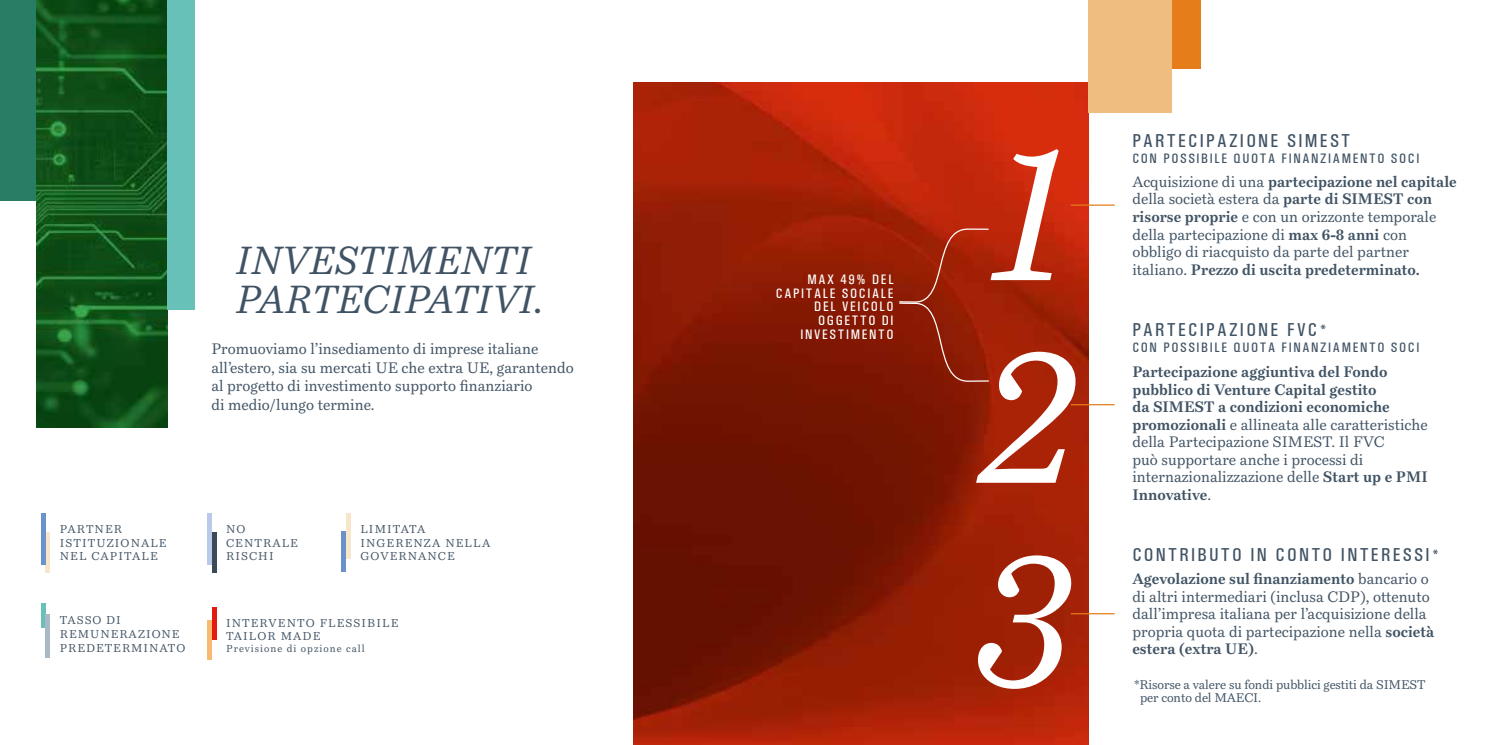
<style>
.page{position:relative;width:1489px;height:745px;background:#fff}
.page>*{position:absolute;margin:0;border:0;box-sizing:border-box;transform-origin:0 0}
.t1{font:italic 187.42px/203.5px "Bressay";color:#fff}
.t2{font:italic 38.68px/38.7px "Bressay";color:#405364}
.t3{font:500 18.72px "Univers Condensed";letter-spacing:.12em;color:#405364}
.t4{font:15.05px/17.5px "Bressay";color:#405364}
.t5{font:700 15.05px/17.5px "Bressay";color:#405364}
.t6{font:500 13.83px "Univers Condensed";letter-spacing:.12em;color:#405364}
.t7{font:500 13.83px/13.8px "Univers Condensed";letter-spacing:.12em;color:#fff;text-align:right}
.t8{font:12.42px/12.4px "Bressay";letter-spacing:-.01em;color:#405364}
.t9{font:11.2px/13.8px "Bressay";letter-spacing:.1em;color:#405364}
.t10{font:9.97px "Bressay";letter-spacing:.1em;color:#405364}
.s1{font-weight:700}
.s2{font-size:16.45px}
.s3{font-weight:400}
</style>
<div class="page">
<img style="left:633px;top:83px;width:455px;height:661px">
<svg style="left:898px;top:228px;width:92px;height:154px;background:#99230a"></svg>
<hr style="left:1070px;top:204px;width:44px;height:2px;background:#e47d1a">
<hr style="left:1070px;top:404px;width:44px;height:1px;background:#e47d1a">
<hr style="left:1070px;top:612px;width:44px;height:2px;background:#e47d1a">
<hr style="left:41px;top:602px;width:4px;height:25px;background:#68c1b9">
<div style="left:45px;top:613px;width:5px;height:44px;background:#a8b8c7"></div>
<hr style="left:212px;top:531px;width:4px;height:41px;background:#3a4a57">
<div style="left:207px;top:512px;width:5px;height:52px;background:#bac9e9"></div>
<hr style="left:212px;top:607px;width:4px;height:32px;background:#e41a0f">
<div style="left:207px;top:620px;width:5px;height:39px;background:#f8ba71"></div>
<div style="left:45px;top:532px;width:5px;height:40px;background:#f8e6ca"></div>
<hr style="left:41px;top:512px;width:4px;height:52px;background:#6c92cb">
<div style="left:341px;top:531px;width:5px;height:41px;background:#6b91cb"></div>
<hr style="left:346px;top:513px;width:4px;height:45px;background:#f8e6ca">
<div style="left:0;top:0;width:37px;height:200px;background:#287e64"></div>
<img style="left:37px;top:0;width:130px;height:427px">
<div style="left:167px;top:0;width:28px;height:309px;background:#68c1b9"></div>
<div style="left:1170px;top:0;width:30px;height:68px;background:#e47d1a"></div>
<div style="left:1088px;top:0;width:84px;height:112px;background:#efbd80"></div>
<h2 class="t2" style="left:235px;top:241px;width:310px">INVESTIMENTI<br>PARTECIPATIVI.</h2>
<p class="t4" style="left:211px;top:339px;width:364px;line-height:18.7px">Promuoviamo l’insediamento di imprese italiane all’estero, sia su mercati UE che extra UE, garantendo al progetto di investimento supporto finanziario<br>di medio/lungo termine.</p>
<p class="t9" style="left:60px;top:522px;width:108px">PARTNER<br>ISTITUZIONALE<br>NEL CAPITALE</p>
<p class="t9" style="left:60px;top:613px;width:127px">TASSO DI<br>REMUNERAZIONE<br>PREDETERMINATO</p>
<p class="t9" style="left:226px;top:521px;width:73px">NO<br>CENTRALE<br>RISCHI</p>
<p class="t9" style="left:360px;top:522px;width:131px">LIMITATA<br>INGERENZA NELLA<br>GOVERNANCE</p>
<p class="t9" style="left:226px;top:615px;width:174px">INTERVENTO FLESSIBILE<br>TAILOR MADE</p>
<p class="t10" style="left:226px;top:642px;width:140px">Previsione di opzione call</p>
<p class="t7" style="left:775px;top:272px;width:119px">MAX 49% DEL<br>CAPITALE SOCIALE<br>DEL VEICOLO<br>OGGETTO DI<br>INVESTIMENTO</p>
<h1 class="t1" style="left:973px;top:112px;width:106px">1</h1>
<h1 class="t1" style="left:969px;top:314px;width:110px">2<br>3</h1>
<p class="t3" style="left:1132px;top:129px;width:219px">PARTECIPAZIONE SIMEST</p>
<p class="t6" style="left:1132px;top:150px;width:288px">CON POSSIBILE QUOTA FINANZIAMENTO SOCI</p>
<p class="t4" style="left:1132px;top:173px;width:326px">Acquisizione di una <span class="s1">partecipazione nel capitale </span>della società estera da <span class="s1">parte di SIMEST con risorse proprie</span> e con un orizzonte temporale della partecipazione di <span class="s1">max 6-8 anni</span> con obbligo di riacquisto da parte del partner italiano. <span class="s1">Prezzo di uscita predeterminato.</span></p>
<p class="t3" style="left:1132px;top:318px;width:196px">PARTECIPAZIONE FVC<span class="s2">*</span></p>
<p class="t6" style="left:1132px;top:339px;width:288px">CON POSSIBILE QUOTA FINANZIAMENTO SOCI</p>
<p class="t5" style="left:1132px;top:363px;width:297px">Partecipazione aggiuntiva del Fondo pubblico di Venture Capital gestito<br>da SIMEST a condizioni economiche promozionali <span class="s3">e allineata alle caratteristiche della Partecipazione SIMEST. Il FVC<br>può supportare anche i processi di internazionalizzazione delle</span> Start up e PMI Innovative<span class="s3">.</span></p>
<p class="t3" style="left:1132px;top:543px;width:308px">CONTRIBUTO IN CONTO INTERESSI<span class="s2">*</span></p>
<p class="t4" style="left:1132px;top:570px;width:303px"><span class="s1">Agevolazione sul finanziamento</span> bancario o di altri intermediari (inclusa CDP), ottenuto dall’impresa italiana per l’acquisizione della propria quota di partecipazione nella <span class="s1">società estera (extra UE)</span>.</p>
<p class="t8" style="left:1139px;top:678px;width:287px;text-indent:-6px">*Risorse a valere su fondi pubblici gestiti da SIMEST per conto del MAECI.</p>
</div>
